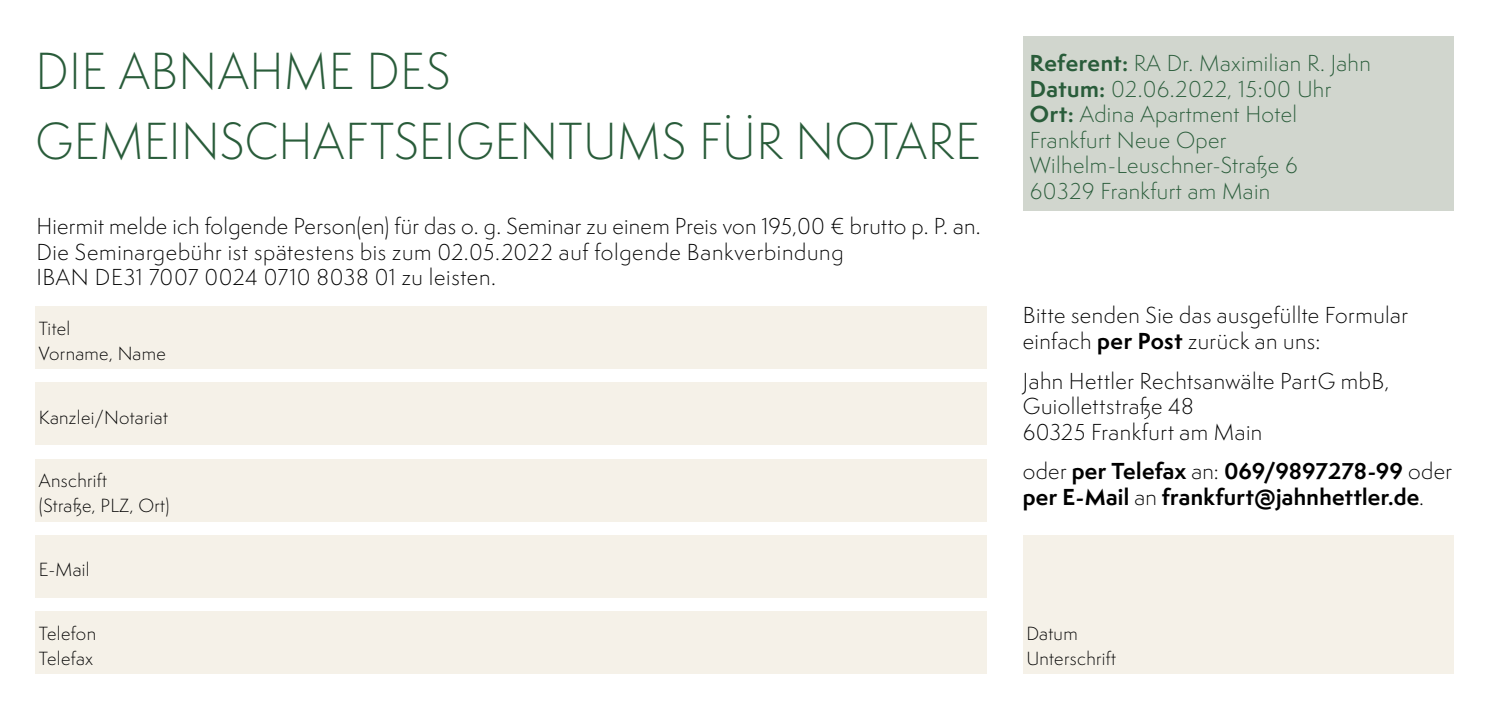
<style>
.page{position:relative;width:1489px;height:709px;background:#fff}
.page>*{position:absolute;margin:0;border:0;box-sizing:border-box;transform-origin:0 0}
.t1{font:300 48px/70px "Semplicita Pro";letter-spacing:.01em;color:#295c3a;scale:.95 1}
.t2{font:300 21.25px/25.5px "Semplicita Pro";letter-spacing:.02em;color:#000}
.t3{font:300 21.25px/25.5px "Semplicita Pro";letter-spacing:.02em;color:#295c3a}
.t4{font:700 21.25px/25.5px "Semplicita Pro";letter-spacing:.015em;color:#000}
.t5{font:300 17.5px/25px "Semplicita Pro";letter-spacing:.02em;color:#000}
.s1{font-weight:700}
.s2{font-weight:300}
</style>
<div class="page">
<div style="left:1022px;top:36px;width:431px;height:174px;background:#d1d6ce"></div>
<div style="left:35px;top:306px;width:952px;height:63px;background:#f5f1e8"></div>
<div style="left:35px;top:383px;width:952px;height:62px;background:#f5f1e8"></div>
<div style="left:35px;top:459px;width:952px;height:62px;background:#f5f1e8"></div>
<div style="left:35px;top:535px;width:952px;height:62px;background:#f5f1e8"></div>
<div style="left:35px;top:611px;width:952px;height:62px;background:#f5f1e8"></div>
<div style="left:1022px;top:535px;width:431px;height:138px;background:#f5f1e8"></div>
<h1 class="t1" style="left:35px;top:36px;width:995px">DIE ABNAHME DES<br>GEMEINSCHAFTSEIGENTUMS FÜR NOTARE</h1>
<p class="t3" style="left:1029px;top:51px;width:342px"><span class="s1">Referent:</span> RA Dr. Maximilian R. Jahn<br><span class="s1">Datum:</span> 02.06.2022, 15:00 Uhr<br><span class="s1">Ort:</span> Adina Apartment Hotel<br>Frankfurt Neue Oper<br>Wilhelm-Leuschner-Straße 6<br>60329 Frankfurt am Main</p>
<p class="t2" style="left:36px;top:213px;width:945px">Hiermit melde ich folgende Person(en) für das o. g. Seminar zu einem Preis von 195,00 € brutto p. P. an.<br>Die Seminargebühr ist spätestens bis zum 02.05.2022 auf folgende Bankverbindung<br>IBAN DE31 7007 0024 0710 8038 01 zu leisten.</p>
<p class="t5" style="left:39px;top:316px;width:128px">Titel<br>Vorname, Name</p>
<p class="t2" style="left:1022px;top:303px;width:387px">Bitte senden Sie das ausgefüllte Formular einfach <span class="s1">per Post</span> zurück an uns:</p>
<p class="t2" style="left:1022px;top:368px;width:368px">Jahn Hettler Rechtsanwälte PartG mbB,<br>Guiollettstraße 48<br>60325 Frankfurt am Main</p>
<p class="t4" style="left:1022px;top:458px;width:431px"><span class="s2">oder</span> per Telefax <span class="s2">an:</span> 069/9897278-99 <span class="s2">oder </span>per E-Mail <span class="s2">an</span> frankfurt@jahnhettler.de<span class="s2">.</span></p>
<p class="t5" style="left:39px;top:405px;width:130px">Kanzlei/Notariat</p>
<p class="t5" style="left:39px;top:468px;width:132px">Anschrift<br>(Straße, PLZ, Ort)</p>
<p class="t5" style="left:39px;top:557px;width:52px">E-Mail</p>
<p class="t5" style="left:39px;top:620px;width:59px">Telefon<br>Telefax</p>
<p class="t5" style="left:1026px;top:621px;width:91px">Datum<br>Unterschrift</p>
</div>
